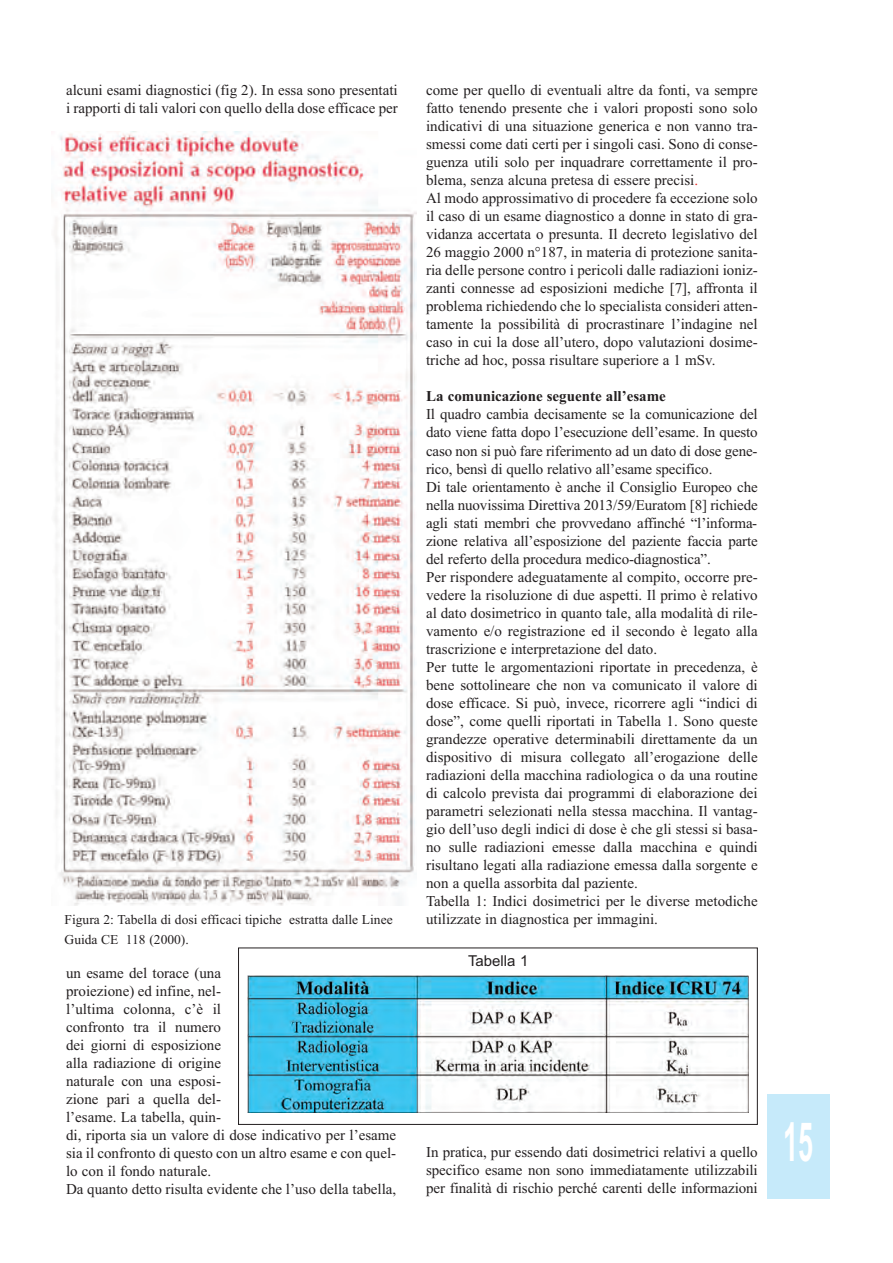
<style>
.page{position:relative;width:893px;height:1263px;background:#fff}
.page>*{position:absolute;margin:0;border:0;box-sizing:border-box;transform-origin:0 0}
.t1{font:700 54px "Arial";color:#fff;scale:.5 1}
.t2{font:15px/18px "Times New Roman";color:#231f20}
.t3{font:700 15px "Times New Roman";color:#231f20}
.t4{font:15px "Arial";color:#231f20}
.t5{font:13.5px "Times New Roman";color:#231f20}
.s1{color:#ea2924}
</style>
<div class="page">
<div style="left:767px;top:1094px;width:62px;height:105px;background:#c6eafa"></div>
<img style="left:54px;top:132px;width:363px;height:773px">
<img style="left:248px;top:976px;width:501px;height:136px">
<div style="left:238px;top:947px;width:520px;height:178px;border:1px solid #231f20"></div>
<p class="t2" style="left:66px;top:81px;width:333px">alcuni esami diagnostici (fig 2). In essa sono presentati i rapporti di tali valori con quello della dose efficace per</p>
<p class="t2" style="left:426px;top:81px;width:333px">come per quello di eventuali altre da fonti, va sempre fatto tenendo presente che i valori proposti sono solo indicativi di una situazione generica e non vanno tra&shy;smessi come dati certi per i singoli casi. Sono di conse&shy;guenza utili solo per inquadrare correttamente il pro&shy;blema, senza alcuna pretesa di essere precisi<span class="s1">.<br></span>Al modo approssimativo di procedere fa eccezione solo il caso di un esame diagnostico a donne in stato di gra&shy;vidanza accertata o presunta. Il decreto legislativo del 26 maggio 2000 n°187, in materia di protezione sanita&shy;ria delle persone contro i pericoli dalle radiazioni ioniz&shy;zanti connesse ad esposizioni mediche [7], affronta il problema richiedendo che lo specialista consideri atten&shy;tamente la possibilità di procrastinare l’indagine nel caso in cui la dose all’utero, dopo valutazioni dosime&shy;triche ad hoc, possa risultare superiore a 1 mSv.</p>
<p class="t3" style="left:426px;top:387px;width:241px">La comunicazione seguente all’esame</p>
<p class="t2" style="left:426px;top:405px;width:333px">Il quadro cambia decisamente se la comunicazione del dato viene fatta dopo l’esecuzione dell’esame. In questo caso non si può fare riferimento ad un dato di dose gene&shy;rico, bensì di quello relativo all’esame specifico.<br>Di tale orientamento è anche il Consiglio Europeo che nella nuovissima Direttiva 2013/59/Euratom [8] richiede agli stati membri che provvedano affinché “l’informa&shy;zione relativa all’esposizione del paziente faccia parte del referto della procedura medico-diagnostica”.<br>Per rispondere adeguatamente al compito, occorre pre&shy;vedere la risoluzione di due aspetti. Il primo è relativo al dato dosimetrico in quanto tale, alla modalità di rile&shy;vamento e/o registrazione ed il secondo è legato alla trascrizione e interpretazione del dato.<br>Per tutte le argomentazioni riportate in precedenza, è bene sottolineare che non va comunicato il valore di dose efficace. Si può, invece, ricorrere agli “indici di dose”, come quelli riportati in Tabella 1. Sono queste grandezze operative determinabili direttamente da un dispositivo di misura collegato all’erogazione delle radiazioni della macchina radiologica o da una routine di calcolo prevista dai programmi di elaborazione dei parametri selezionati nella stessa macchina. Il vantag&shy;gio dell’uso degli indici di dose è che gli stessi si basa&shy;no sulle radiazioni emesse dalla macchina e quindi risultano legati alla radiazione emessa dalla sorgente e non a quella assorbita dal paziente.<br>Tabella 1: Indici dosimetrici per le diverse metodiche</p>
<p class="t5" style="left:65px;top:912px;width:330px">Figura 2: Tabella di dosi efficaci tipiche estratta dalle Linee</p>
<p class="t2" style="left:426px;top:909px;width:233px">utilizzate in diagnostica per immagini.</p>
<p class="t5" style="left:65px;top:931px;width:126px">Guida CE 118 (2000).</p>
<p class="t2" style="left:66px;top:963px;width:332px">un esame del torace (una<br>proiezione) ed infine, nel-<br>l’ultima colonna, c’è il<br>confronto tra il numero<br>dei giorni di esposizione<br>alla radiazione di origine<br>naturale con una esposi-<br>zione pari a quella del-<br>l’esame. La tabella, quin-<br>di, riporta sia un valore di dose indicativo per l’esame sia il confronto di questo con un altro esame e con quel&shy;lo con il fondo naturale.<br>Da quanto detto risulta evidente che l’uso della tabella,</p>
<p class="t4" style="left:468px;top:952px;width:62px">Tabella 1</p>
<p class="t2" style="left:426px;top:1143px;width:333px;text-align:justify">In pratica, pur essendo dati dosimetrici relativi a quello specifico esame non sono immediatamente utilizzabili per finalità di rischio perché carenti delle informazioni</p>
<h1 class="t1" style="left:783px;top:1110px;width:62px">15</h1>
</div>
